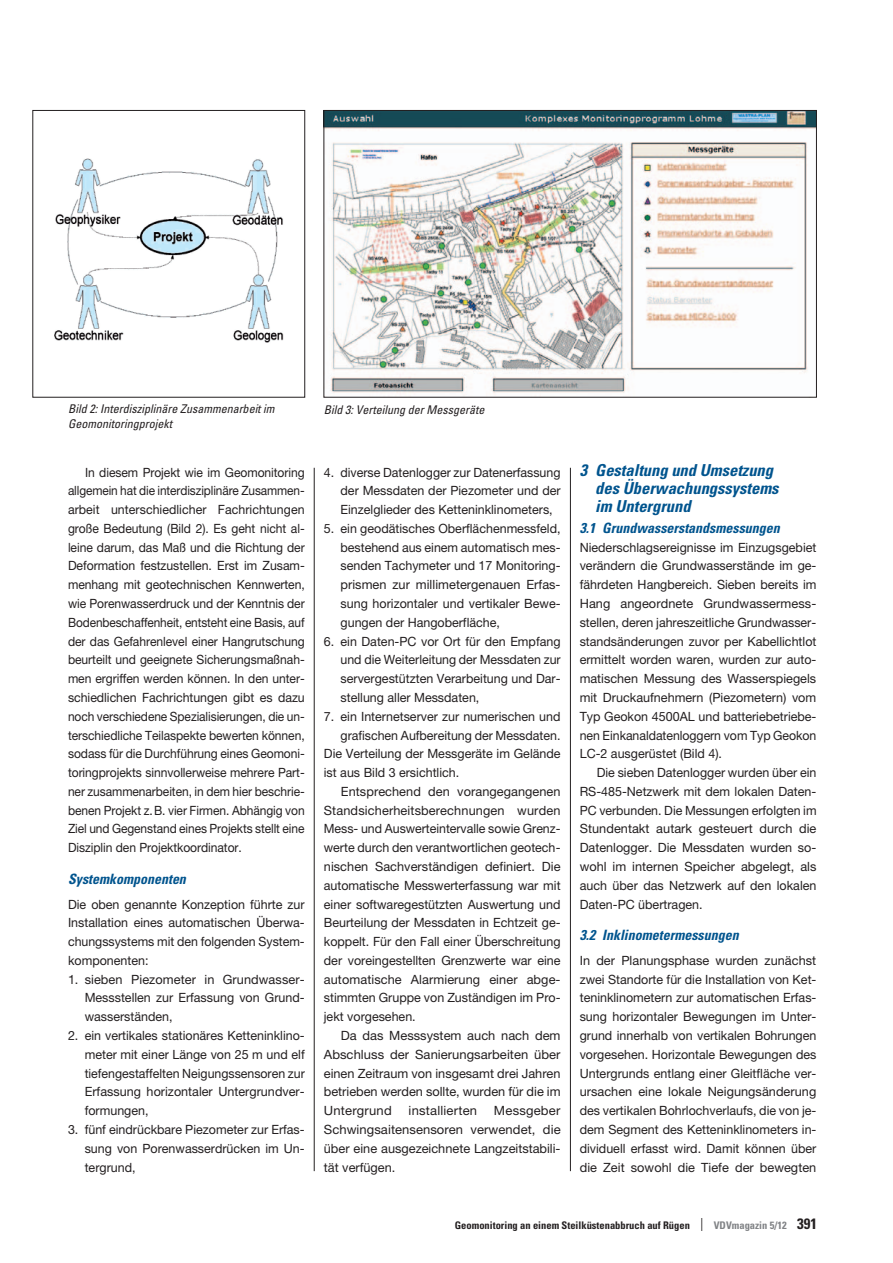
<style>
.page{position:relative;width:893px;height:1263px;background:#fff}
.page>*{position:absolute;margin:0;border:0;box-sizing:border-box;transform-origin:0 0}
.t1{font:italic 700 condensed 16.5px/18px "Univers LT Std";color:#00548e}
.t2{font:italic 700 condensed 14.25px "Univers LT Std";color:#00548e}
.t3{font:12.75px/18.8px "Helvetica Neue";color:#231f20;text-align:justify}
.t4{font:12.75px/18.8px "Helvetica Neue";color:#231f20;text-align:justify;scale:.95 1}
.t5{font:italic condensed 12px/15px "Univers LT Std";color:#231f20}
.t6{font:700 condensed 10.5px "Univers LT Std";color:#231f20}
.s1{font-weight:300;font-size:18px}
.s2{color:#808285}
.s3{font-size:15px}
</style>
<div class="page">
<hr style="left:314px;top:468px;width:1px;height:703px;background:#231f20">
<hr style="left:570px;top:468px;width:1px;height:703px;background:#231f20">
<img style="left:54px;top:158px;width:230px;height:185px">
<div style="left:32px;top:110px;width:273px;height:288px;border:1px solid #231f20"></div>
<img style="left:325px;top:112px;width:490px;height:281px">
<div style="left:323px;top:110px;width:494px;height:288px;border:1px solid #231f20"></div>
<p class="t5" style="left:68px;top:401px;width:208px">Bild 2: Interdisziplinäre Zusammenarbeit im<br>Geomonitoringprojekt</p>
<p class="t5" style="left:324px;top:403px;width:162px">Bild 3: Verteilung der Messgeräte</p>
<p class="t4" style="left:68px;top:462px;width:251px;text-indent:17px">In diesem Projekt wie im Geomonitoring allgemein hat die interdisziplinäre Zusammen&shy;arbeit unterschiedlicher Fachrichtungen große Bedeutung (Bild 2). Es geht nicht al&shy;leine darum, das Maß und die Richtung der Deformation festzustellen. Erst im Zusam&shy;menhang mit geotechnischen Kennwerten, wie Porenwasserdruck und der Kenntnis der Bodenbeschaffenheit, entsteht eine Basis, auf der das Gefahrenlevel einer Hangrutschung beurteilt und geeignete Sicherungsmaßnah&shy;men ergriffen werden können. In den unter&shy;schiedlichen Fachrichtungen gibt es dazu noch verschiedene Spezialisierungen, die un&shy;terschiedliche Teilaspekte bewerten können, sodass für die Durchführung eines Geomoni&shy;toringprojekts sinnvollerweise mehrere Part&shy;ner zusammenarbeiten, in dem hier beschrie&shy;benen Projekt z.B. vier Firmen. Abhängig von Ziel und Gegenstand eines Projekts stellt eine Disziplin den Projektkoordinator.</p>
<p class="t2" style="left:68px;top:870px;width:119px">Systemkomponenten</p>
<p class="t3" style="left:68px;top:894px;width:238px">Die oben genannte Konzeption führte zur Installation eines automatischen Überwa&shy;chungssystems mit den folgenden System&shy;komponenten:</p>
<p class="t3" style="left:85px;top:969px;width:222px;text-indent:-17px">1. sieben Piezometer in Grundwasser-Messstellen zur Erfassung von Grund&shy;wasserständen,</p>
<p class="t3" style="left:85px;top:1026px;width:222px;text-indent:-17px">2. ein vertikales stationäres Ketteninklino&shy;meter mit einer Länge von 25 m und elf tiefengestaffelten Neigungssensoren zur Erfassung horizontaler Untergrundver&shy;formungen,</p>
<p class="t3" style="left:85px;top:1120px;width:222px;text-indent:-17px">3. fünf eindrückbare Piezometer zur Erfas&shy;sung von Porenwasserdrücken im Un&shy;tergrund,</p>
<p class="t3" style="left:341px;top:462px;width:222px;text-indent:-17px">4. diverse Datenlogger zur Datenerfassung der Messdaten der Piezometer und der Einzelglieder des Ketteninklinometers,</p>
<p class="t3" style="left:341px;top:519px;width:222px;text-indent:-17px">5. ein geodätisches Oberflächenmessfeld, bestehend aus einem automatisch mes&shy;senden Tachymeter und 17 Monitoring&shy;prismen zur millimetergenauen Erfas&shy;sung horizontaler und vertikaler Bewe&shy;gungen der Hangoberfläche,</p>
<p class="t3" style="left:341px;top:631px;width:222px;text-indent:-17px">6. ein Daten-PC vor Ort für den Empfang und die Weiterleitung der Messdaten zur servergestützten Verarbeitung und Dar&shy;stellung aller Messdaten,</p>
<p class="t3" style="left:324px;top:707px;width:238px">7. ein Internetserver zur numerischen und</p>
<p class="t3" style="left:341px;top:725px;width:221px">grafischen Aufbereitung der Messdaten.</p>
<p class="t3" style="left:324px;top:744px;width:238px">Die Verteilung der Messgeräte im Gelände</p>
<p class="t3" style="left:324px;top:763px;width:137px">ist aus Bild 3 ersichtlich.</p>
<p class="t3" style="left:341px;top:782px;width:221px">Entsprechend den vorangegangenen</p>
<p class="t3" style="left:324px;top:800px;width:238px">Standsicherheitsberechnungen wurden</p>
<p class="t3" style="left:324px;top:819px;width:238px">Mess- und Auswerteintervalle sowie Grenz-</p>
<p class="t3" style="left:324px;top:838px;width:238px">werte durch den verantwortlichen geotech-</p>
<p class="t3" style="left:324px;top:857px;width:238px">nischen Sachverständigen definiert. Die</p>
<p class="t3" style="left:324px;top:876px;width:238px">automatische Messwerterfassung war mit</p>
<p class="t3" style="left:324px;top:894px;width:238px">einer softwaregestützten Auswertung und</p>
<p class="t3" style="left:324px;top:913px;width:238px">Beurteilung der Messdaten in Echtzeit ge-</p>
<p class="t3" style="left:324px;top:932px;width:238px">koppelt. Für den Fall einer Überschreitung</p>
<p class="t3" style="left:324px;top:951px;width:238px">der voreingestellten Grenzwerte war eine</p>
<p class="t3" style="left:324px;top:969px;width:238px">automatische Alarmierung einer abge-</p>
<p class="t3" style="left:324px;top:988px;width:238px">stimmten Gruppe von Zuständigen im Pro-</p>
<p class="t3" style="left:324px;top:1007px;width:93px">jekt vorgesehen.</p>
<p class="t3" style="left:341px;top:1026px;width:221px">Da das Messsystem auch nach dem</p>
<p class="t3" style="left:324px;top:1045px;width:238px">Abschluss der Sanierungsarbeiten über</p>
<p class="t3" style="left:324px;top:1063px;width:238px">einen Zeitraum von insgesamt drei Jahren</p>
<p class="t3" style="left:324px;top:1082px;width:238px">betrieben werden sollte, wurden für die im</p>
<p class="t3" style="left:324px;top:1101px;width:69px">Untergrund</p>
<p class="t3" style="left:409px;top:1101px;width:70px">installierten</p>
<p class="t3" style="left:324px;top:1101px;width:238px;text-indent:170px">Messgeber Schwingsaitensensoren verwendet, die über eine ausgezeichnete Langzeitstabili&shy;tät verfügen.</p>
<p class="t1" style="left:595px;top:461px;width:185px;text-indent:-16px">3 Gestaltung und Umsetzung des Überwachungssystems im Untergrund</p>
<p class="t2" style="left:580px;top:519px;width:202px">3.1 Grundwasserstandsmessungen</p>
<p class="t3" style="left:580px;top:538px;width:238px">Niederschlagsereignisse im Einzugsgebiet verändern die Grundwasserstände im ge&shy;fährdeten Hangbereich. Sieben bereits im Hang angeordnete Grundwassermess&shy;stellen, deren jahreszeitliche Grundwasser&shy;standsänderungen zuvor per Kabellichtlot ermittelt worden waren, wurden zur auto&shy;matischen Messung des Wasserspiegels mit Druckaufnehmern (Piezometern) vom Typ Geokon 4500AL und batteriebetriebe&shy;nen Einkanaldatenloggern vom Typ Geokon LC-2 ausgerüstet (Bild 4).</p>
<p class="t3" style="left:580px;top:763px;width:238px;text-indent:17px">Die sieben Datenlogger wurden über ein RS-485-Netzwerk mit dem lokalen Daten-PC verbunden. Die Messungen erfolgten im Stundentakt autark gesteuert durch die Datenlogger. Die Messdaten wurden so&shy;wohl im internen Speicher abgelegt, als auch über das Netzwerk auf den lokalen Daten-PC übertragen.</p>
<p class="t2" style="left:580px;top:926px;width:161px">3.2 Inklinometermessungen</p>
<p class="t3" style="left:580px;top:951px;width:238px">In der Planungsphase wurden zunächst zwei Standorte für die Installation von Ket&shy;teninklinometern zur automatischen Erfas&shy;sung horizontaler Bewegungen im Unter&shy;grund innerhalb von vertikalen Bohrungen vorgesehen. Horizontale Bewegungen des Untergrunds entlang einer Gleitfläche ver&shy;ursachen eine lokale Neigungsänderung des vertikalen Bohrlochverlaufs, die von je&shy;dem Segment des Ketteninklinometers in&shy;dividuell erfasst wird. Damit können über die Zeit sowohl die Tiefe der bewegten</p>
<p class="t6" style="left:455px;top:1219px;width:364px">Geomonitoring an einem Steilküstenabbruch auf Rügen <span class="s1">l</span> <span class="s2">VDVmagazin 5/12</span> <span class="s3">391</span></p>
</div>
